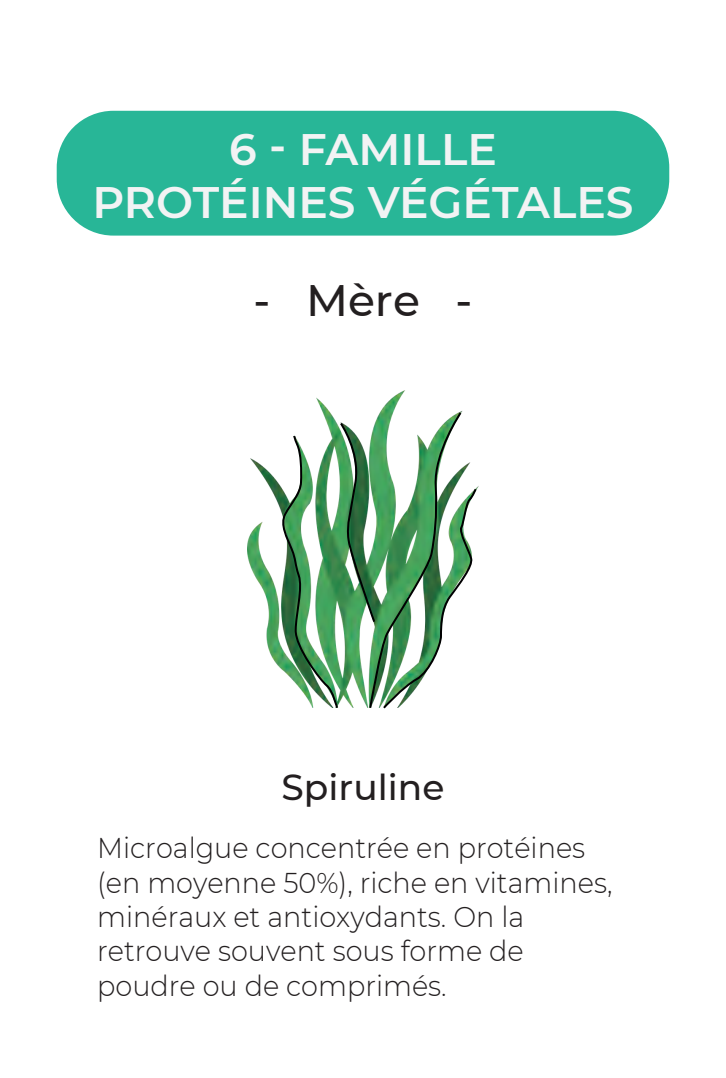
<style>
.page{position:relative;width:726px;height:1078px;background:#fff}
.page>*{position:absolute;margin:0;border:0;box-sizing:border-box;transform-origin:0 0}
.t1{font:600 44px/52.8px "Montserrat";color:#f2f3f4;text-align:center}
.t2{font:500 44px "Montserrat";color:#231f20}
.t3{font:500 36px "Montserrat";color:#231f20}
.t4{font:300 28.4px/34.4px "Montserrat";color:#231f20;scale:.95 1}
</style>
<div class="page">
<div style="left:57px;top:111px;width:612px;height:124px;background:#28b697;border-radius:57px"></div>
<img style="left:248px;top:390px;width:230px;height:277px">
<svg style="left:279px;top:411px;width:198px;height:297px"></svg>
<h1 class="t1" style="left:92px;top:121px;width:542px">6 - FAMILLE<br>PROTÉINES VÉGÉTALES</h1>
<h1 class="t2" style="left:254px;top:269px;width:220px">- Mère -</h1>
<p class="t3" style="left:281px;top:761px;width:164px">Spiruline</p>
<p class="t4" style="left:97px;top:829px;width:544px">Microalgue concentrée en protéines (en moyenne 50%), riche en vitamines, minéraux et antioxydants. On la retrouve souvent sous forme de poudre ou de comprimés.</p>
</div>
